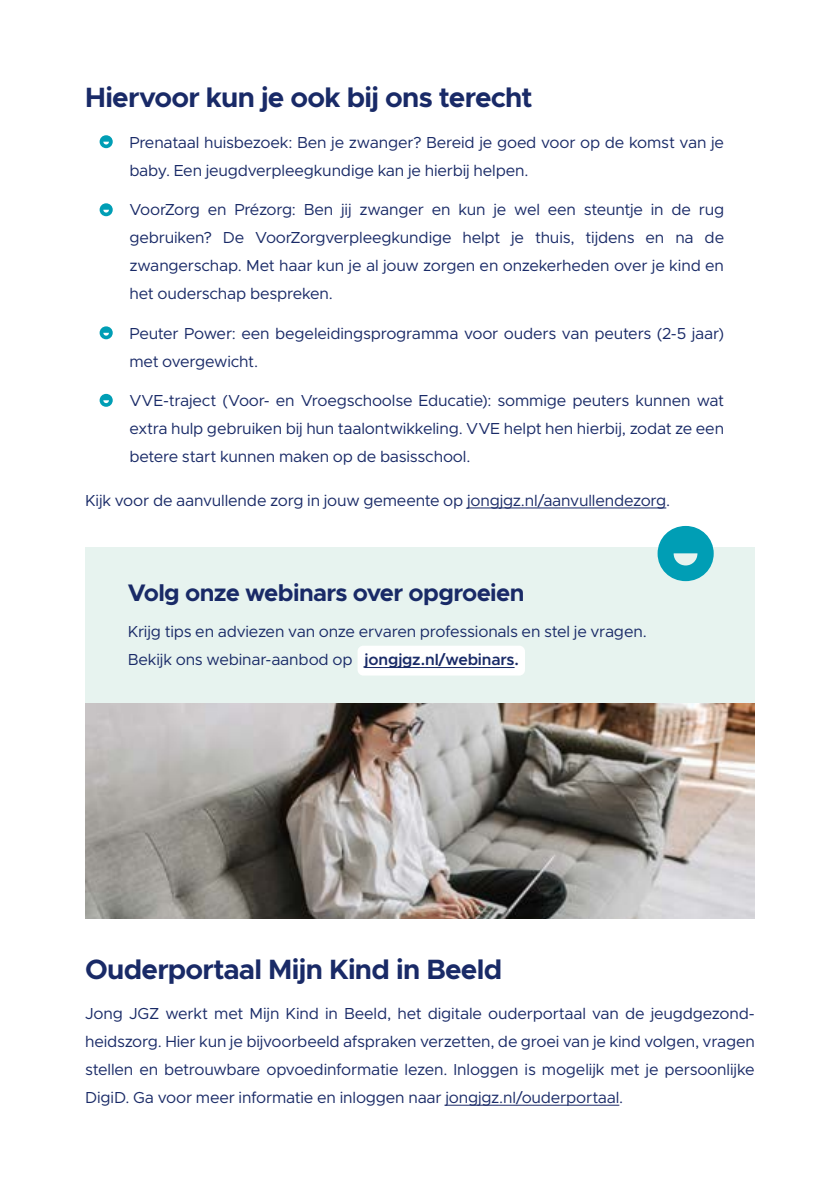
<style>
.page{position:relative;width:840px;height:1191px;background:#fff}
.page>*{position:absolute;margin:0;border:0;box-sizing:border-box;transform-origin:0 0}
.t1{font:700 28px "Metropolis";letter-spacing:-.025em;color:#192a67}
.t2{font:700 24px "Metropolis";letter-spacing:-.03em;color:#192a67}
.t3{font:16px/28px "Metropolis";letter-spacing:-.01em;color:#192a67}
.s1{font-weight:600}
</style>
<div class="page">
<hr style="left:839px;top:0;width:1px;height:1191px;background:#fcd9c8">
<svg style="left:99px;top:135px;width:14px;height:13px"></svg>
<svg style="left:99px;top:203px;width:14px;height:13px"></svg>
<svg style="left:99px;top:326px;width:14px;height:13px"></svg>
<svg style="left:99px;top:394px;width:14px;height:13px"></svg>
<hr style="left:445px;top:1104px;width:174px;height:1px;background:#192a67">
<hr style="left:467px;top:507px;width:199px;height:1px;background:#192a67">
<div style="left:85px;top:546px;width:669px;height:162px;background:#e7f3ef"></div>
<div style="left:357px;top:645px;width:167px;height:30px;background:#fff;border-radius:6px"></div>
<hr style="left:364px;top:667px;width:150px;height:1px;background:#192a67">
<svg style="left:657px;top:526px;width:56px;height:55px"></svg>
<img style="left:85px;top:703px;width:669px;height:215px">
<h1 class="t1" style="left:85px;top:80px;width:448px">Hiervoor kun je ook bij ons terecht</h1>
<p class="t3" style="left:129px;top:128px;width:596px">Prenataal huisbezoek: Ben je zwanger? Bereid je goed voor op de komst van je baby. Een jeugdverpleegkundige kan je hierbij helpen.</p>
<p class="t3" style="left:129px;top:196px;width:596px;text-align:justify">VoorZorg en Prézorg: Ben jij zwanger en kun je wel een steuntje in de rug gebruiken? De VoorZorgverpleegkundige helpt je thuis, tijdens en na de zwangerschap. Met haar kun je al jouw zorgen en onzekerheden over je kind en het ouderschap bespreken.</p>
<p class="t3" style="left:129px;top:319px;width:596px">Peuter Power: een begeleidingsprogramma voor ouders van peuters (2-5 jaar) met overgewicht.</p>
<p class="t3" style="left:129px;top:386px;width:596px;text-align:justify">VVE-traject (Voor- en Vroegschoolse Educatie): sommige peuters kunnen wat extra hulp gebruiken bij hun taalontwikkeling. VVE helpt hen hierbij, zodat ze een betere start kunnen maken op de basisschool.</p>
<p class="t3" style="left:85px;top:486px;width:586px">Kijk voor de aanvullende zorg in jouw gemeente op jongjgz.nl/aanvullendezorg.</p>
<h2 class="t2" style="left:128px;top:578px;width:398px">Volg onze webinars over opgroeien</h2>
<p class="t3" style="left:128px;top:618px;width:520px">Krijg tips en adviezen van onze ervaren professionals en stel je vragen.<br>Bekijk ons webinar-aanbod op <span class="s1">jongjgz.nl/webinars.</span></p>
<h1 class="t1" style="left:85px;top:951px;width:418px">Ouderportaal Mijn Kind in Beeld</h1>
<p class="t3" style="left:85px;top:999px;width:671px;text-align:justify">Jong JGZ werkt met Mijn Kind in Beeld, het digitale ouderportaal van de jeugdgezond&shy;heidszorg. Hier kun je bijvoorbeeld afspraken verzetten, de groei van je kind volgen, vragen stellen en betrouwbare opvoedinformatie lezen. Inloggen is mogelijk met je persoonlijke DigiD. Ga voor meer informatie en inloggen naar jongjgz.nl/ouderportaal.</p>
</div>
